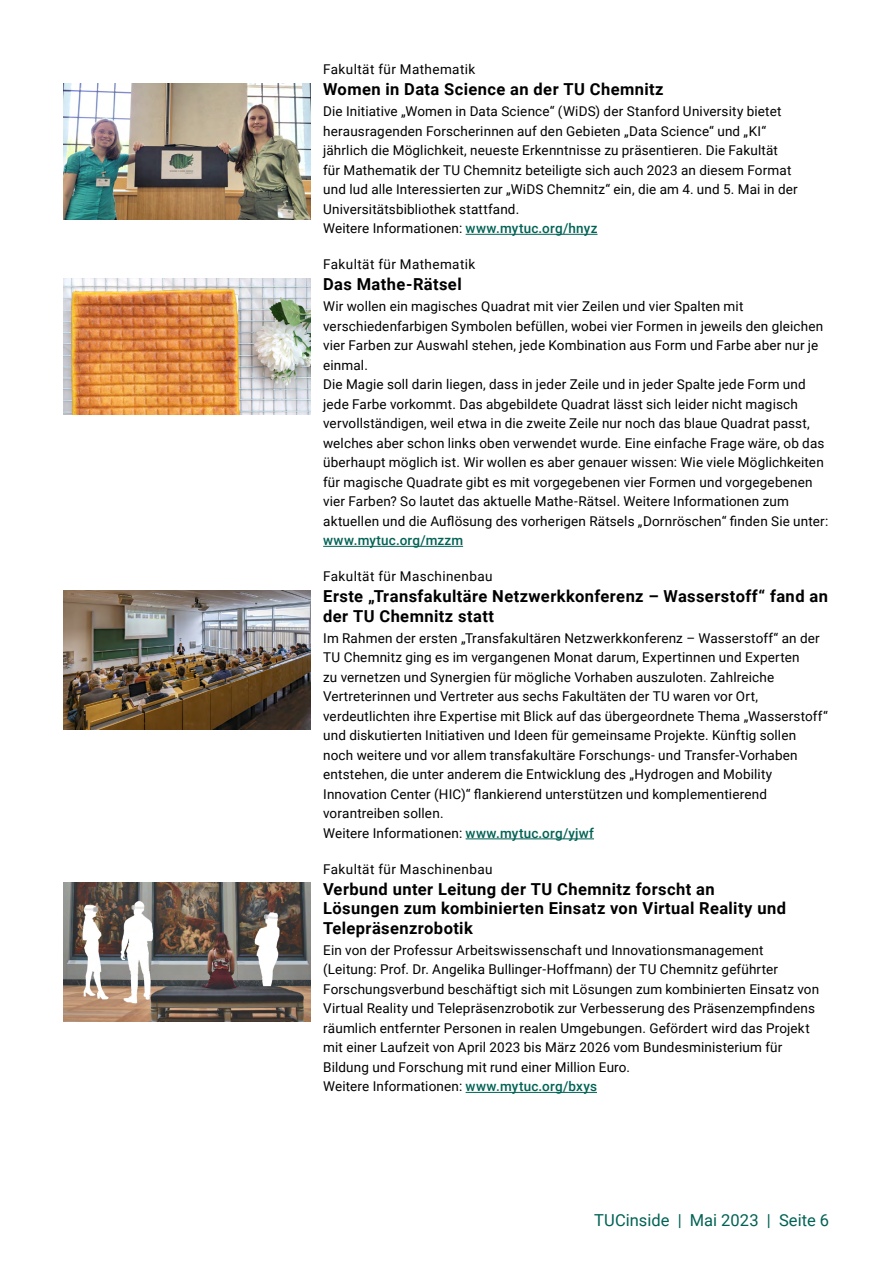
<style>
.page{position:relative;width:893px;height:1263px;background:#fff}
.page>*{position:absolute;margin:0;border:0;box-sizing:border-box;transform-origin:0 0}
.H3__Haupt-__Überschr{font:700 16.5px/19.5px "Roboto";letter-spacing:.025em;color:#000}
.H2_Rubrik__Fakultät{font:700 16.5px "Roboto";letter-spacing:.025em;color:#000}
.t1{font:16.5px "Roboto";color:#006254}
.Fließtext_deutsch{font:13.5px/19.5px "Roboto";letter-spacing:.01em;color:#000}
.H2_Rubrik__Fakultät-2{font:13.5px "Roboto";letter-spacing:.03em;color:#000}
.s1{font-weight:500;color:#006254}
</style>
<div class="page">
<hr style="left:323px;top:546px;width:140px;height:1px;background:#006254">
<hr style="left:466px;top:838px;width:128px;height:1px;background:#006254">
<hr style="left:466px;top:1092px;width:131px;height:1px;background:#006254">
<hr style="left:466px;top:234px;width:131px;height:1px;background:#006254">
<img style="left:64px;top:278px;width:246px;height:137px">
<img style="left:64px;top:590px;width:246px;height:139px">
<img style="left:64px;top:883px;width:246px;height:139px">
<img style="left:64px;top:83px;width:246px;height:137px">
<h2 class="H2_Rubrik__Fakultät-2" style="left:323px;top:60px;width:154px">Fakultät für Mathematik</h2>
<h2 class="H2_Rubrik__Fakultät" style="left:323px;top:78px;width:342px">Women in Data Science an der TU Chemnitz</h2>
<p class="Fließtext_deutsch" style="left:323px;top:101px;width:476px">Die Initiative „Women in Data Science“ (WiDS) der Stanford University bietet herausragenden Forscherinnen auf den Gebieten „Data Science“ und „KI“ jährlich die Möglichkeit, neueste Erkenntnisse zu präsentieren. Die Fakultät für Mathematik der TU Chemnitz beteiligte sich auch 2023 an diesem Format und lud alle Interessierten zur „WiDS Chemnitz“ ein, die am 4. und 5. Mai in der Universitätsbibliothek stattfand.</p>
<p class="Fließtext_deutsch" style="left:323px;top:218px;width:276px">Weitere Informationen: <span class="s1">www.mytuc.org/hnyz</span></p>
<h2 class="H2_Rubrik__Fakultät-2" style="left:323px;top:255px;width:154px">Fakultät für Mathematik</h2>
<h3 class="H3__Haupt-__Überschr" style="left:323px;top:274px;width:140px">Das Mathe-Rätsel</h3>
<p class="Fließtext_deutsch" style="left:323px;top:296px;width:502px">Wir wollen ein magisches Quadrat mit vier Zeilen und vier Spalten mit verschiedenfarbigen Symbolen befüllen, wobei vier Formen in jeweils den gleichen vier Farben zur Auswahl stehen, jede Kombination aus Form und Farbe aber nur je einmal.</p>
<p class="Fließtext_deutsch" style="left:323px;top:374px;width:507px">Die Magie soll darin liegen, dass in jeder Zeile und in jeder Spalte jede Form und jede Farbe vorkommt. Das abgebildete Quadrat lässt sich leider nicht magisch vervollständigen, weil etwa in die zweite Zeile nur noch das blaue Quadrat passt, welches aber schon links oben verwendet wurde. Eine einfache Frage wäre, ob das überhaupt möglich ist. Wir wollen es aber genauer wissen: Wie viele Möglichkeiten für magische Quadrate gibt es mit vorgegebenen vier Formen und vorgegebenen vier Farben? So lautet das aktuelle Mathe-Rätsel. Weitere Informationen zum aktuellen und die Auflösung des vorherigen Rätsels „Dornröschen“ finden Sie unter: <span class="s1">www.mytuc.org/mzzm</span></p>
<h2 class="H2_Rubrik__Fakultät-2" style="left:323px;top:567px;width:171px">Fakultät für Maschinenbau</h2>
<h3 class="H3__Haupt-__Überschr" style="left:323px;top:586px;width:506px">Erste „Transfakultäre Netzwerkkonferenz – Wasserstoff“ fand an der TU Chemnitz statt</h3>
<p class="Fließtext_deutsch" style="left:323px;top:628px;width:498px">Im Rahmen der ersten „Transfakultären Netzwerkkonferenz – Wasserstoff“ an der</p>
<p class="Fließtext_deutsch" style="left:323px;top:647px;width:506px">TU Chemnitz ging es im vergangenen Monat darum, Expertinnen und Experten<br>zu vernetzen und Synergien für mögliche Vorhaben auszuloten. Zahlreiche Vertreterinnen und Vertreter aus sechs Fakultäten der TU waren vor Ort, verdeutlichten ihre Expertise mit Blick auf das übergeordnete Thema „Wasserstoff“ und diskutierten Initiativen und Ideen für gemeinsame Projekte. Künftig sollen noch weitere und vor allem transfakultäre Forschungs- und Transfer-Vorhaben entstehen, die unter anderem die Entwicklung des „Hydrogen and Mobility Innovation Center (HIC)“ flankierend unterstützen und komplementierend vorantreiben sollen.</p>
<p class="Fließtext_deutsch" style="left:323px;top:823px;width:272px">Weitere Informationen: <span class="s1">www.mytuc.org/yjwf</span></p>
<h2 class="H2_Rubrik__Fakultät-2" style="left:323px;top:860px;width:171px">Fakultät für Maschinenbau</h2>
<h3 class="H3__Haupt-__Überschr" style="left:323px;top:879px;width:464px">Verbund unter Leitung der TU Chemnitz forscht an<br>Lösungen zum kombinierten Einsatz von Virtual Reality und<br>Telepräsenzrobotik</h3>
<p class="Fließtext_deutsch" style="left:323px;top:940px;width:498px">Ein von der Professur Arbeitswissenschaft und Innovationsmanagement (Leitung: Prof. Dr. Angelika Bullinger-Hoffmann) der TU Chemnitz geführter Forschungsverbund beschäftigt sich mit Lösungen zum kombinierten Einsatz von Virtual Reality und Telepräsenzrobotik zur Verbesserung des Präsenzempfindens räumlich entfernter Personen in realen Umgebungen. Gefördert wird das Projekt mit einer Laufzeit von April 2023 bis März 2026 vom Bundesministerium für Bildung und Forschung mit rund einer Million Euro.</p>
<p class="Fließtext_deutsch" style="left:323px;top:1076px;width:275px">Weitere Informationen: <span class="s1">www.mytuc.org/bxys</span></p>
<p class="t1" style="left:594px;top:1209px;width:237px">TUCinside | Mai 2023 | Seite 6</p>
</div>
